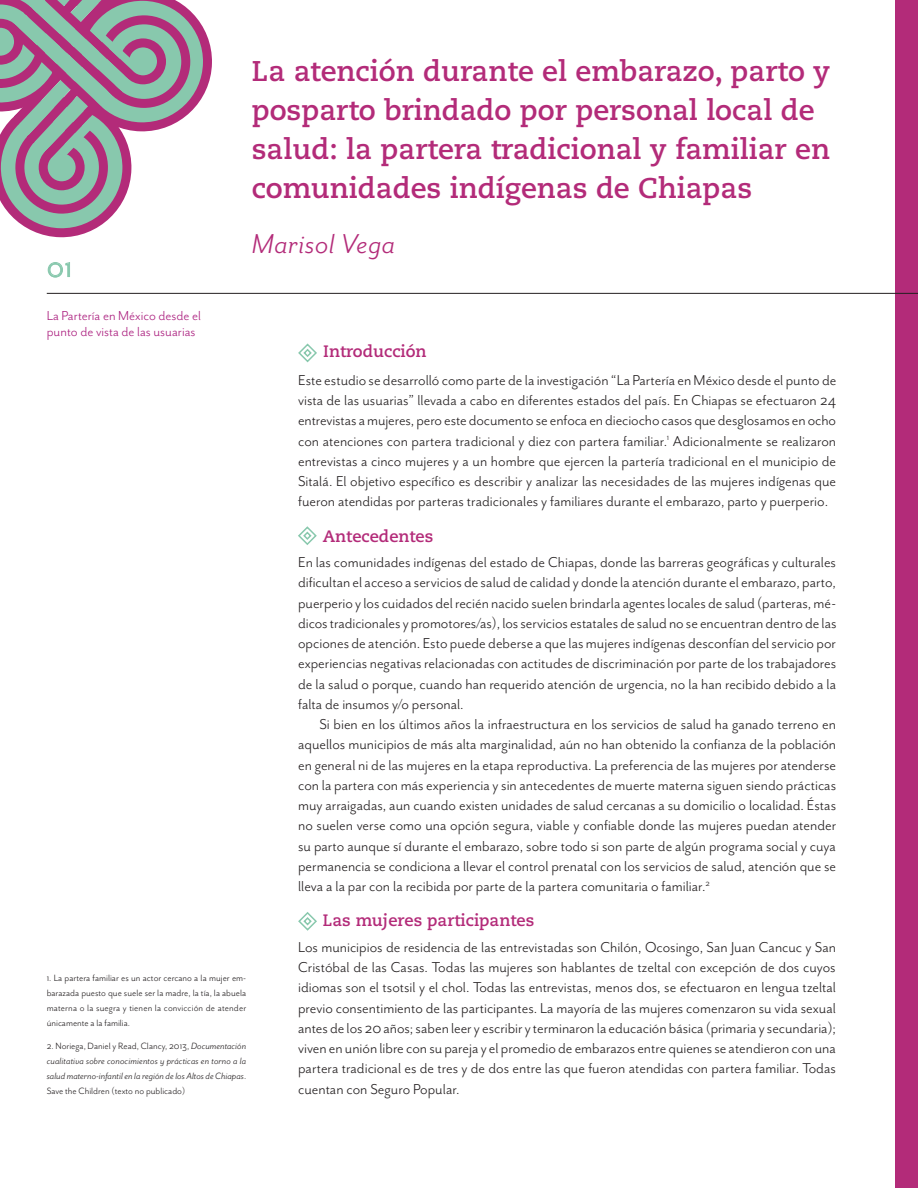
<style>
.page{position:relative;width:918px;height:1188px;background:#fff}
.page>*{position:absolute;margin:0;border:0;box-sizing:border-box;transform-origin:0 0}
.t1{font:italic 31.5px "Mr Eaves San OT";letter-spacing:.02em;color:#b32b79}
.t2{font:31.5px "Mr Eaves San OT";color:#88c8ad}
.t3{font:700 28.5px/39px "Caecilia LT Std";color:#b32b79}
.t4{font:16.5px/20.2px "Mr Eaves San OT";color:#231f20;text-align:justify}
.t5{font:700 16.5px "Caecilia LT Std";color:#b32b79}
.t6{font:15px "Mr Eaves San OT";color:#ab1e7e}
.t7{font:italic 10.5px/15px "Mr Eaves San OT";color:#231f20;text-align:justify}
.t8{font:10.5px/15px "Mr Eaves San OT";letter-spacing:.01em;color:#231f20;text-align:justify}
.s1{font-style:normal}
</style>
<div class="page">
<svg style="left:298px;top:343px;width:19px;height:20px"></svg>
<svg style="left:298px;top:912px;width:19px;height:19px"></svg>
<svg style="left:298px;top:526px;width:19px;height:19px"></svg>
<svg style="left:48px;top:262px;width:22px;height:15px"></svg>
<div style="left:895px;top:0;width:23px;height:1188px;background:#b32b79"></div>
<hr style="left:47px;top:293px;width:871px;height:1px;background:#231f20">
<svg style="left:0;top:0;width:208px;height:238px"></svg>
<p class="t3" style="left:252px;top:52px;width:580px">La atención durante el embarazo, parto y posparto brindado por personal local de salud: la partera tradicional y familiar en comunidades indígenas de Chiapas</p>
<p class="t2" style="left:47px;top:250px;width:27px">01</p>
<p class="t6" style="left:47px;top:307px;width:156px">La Partería en México desde el</p>
<p class="t6" style="left:47px;top:324px;width:150px">punto de vista de las usuarias</p>
<p class="t1" style="left:252px;top:227px;width:145px">Marisol Vega</p>
<p class="t5" style="left:323px;top:342px;width:105px">Introducción</p>
<p class="t4" style="left:298px;top:370px;width:540px">Este estudio se desarrolló como parte de la investigación “La Partería en México desde el punto de vista de las usuarias” llevada a cabo en diferentes estados del país. En Chiapas se efectuaron 24 entrevistas a mujeres, pero este documento se enfoca en dieciocho casos que desglosamos en ocho con atenciones con partera tradicional y diez con partera familiar.<sup>1</sup> Adicionalmente se realizaron entrevistas a cinco mujeres y a un hombre que ejercen la partería tradicional en el municipio de Sitalá. El objetivo específico es describir y analizar las necesidades de las mujeres indígenas que fueron atendidas por parteras tradicionales y familiares durante el embarazo, parto y puerperio.</p>
<p class="t5" style="left:323px;top:526px;width:112px">Antecedentes</p>
<p class="t4" style="left:298px;top:552px;width:540px">En las comunidades indígenas del estado de Chiapas, donde las barreras geográficas y culturales dificultan el acceso a servicios de salud de calidad y donde la atención durante el embarazo, parto, puerperio y los cuidados del recién nacido suelen brindarla agentes locales de salud (parteras, mé&shy;dicos tradicionales y promotores/as), los servicios estatales de salud no se encuentran dentro de las opciones de atención. Esto puede deberse a que las mujeres indígenas desconfían del servicio por experiencias negativas relacionadas con actitudes de discriminación por parte de los trabajadores de la salud o porque, cuando han requerido atención de urgencia, no la han recibido debido a la falta de insumos y/o personal.</p>
<p class="t4" style="left:298px;top:714px;width:540px;text-indent:21px">Si bien en los últimos años la infraestructura en los servicios de salud ha ganado terreno en aquellos municipios de más alta marginalidad, aún no han obtenido la confianza de la población en general ni de las mujeres en la etapa reproductiva. La preferencia de las mujeres por atenderse con la partera con más experiencia y sin antecedentes de muerte materna siguen siendo prácticas muy arraigadas, aun cuando existen unidades de salud cercanas a su domicilio o localidad. Éstas no suelen verse como una opción segura, viable y confiable donde las mujeres puedan atender su parto aunque sí durante el embarazo, sobre todo si son parte de algún programa social y cuya permanencia se condiciona a llevar el control prenatal con los servicios de salud, atención que se lleva a la par con la recibida por parte de la partera comunitaria o familiar.<sup>2</sup></p>
<p class="t5" style="left:323px;top:910px;width:213px">Las mujeres participantes</p>
<p class="t8" style="left:47px;top:970px;width:201px">1. La partera familiar es un actor cercano a la mujer em&shy;barazada puesto que suele ser la madre, la tía, la abuela materna o la suegra y tienen la convicción de atender únicamente a la familia.</p>
<p class="t7" style="left:47px;top:1039px;width:201px"><span class="s1">2. Noriega, Daniel y Read, Clancy, 2013,</span> Documentación cualitativa sobre conocimientos y prácticas en torno a la salud materno-infantil en la región de los Altos de Chiapas<span class="s1">.<br>Save the Children (texto no publicado)</span></p>
<p class="t4" style="left:298px;top:937px;width:539px">Los municipios de residencia de las entrevistadas son Chilón, Ocosingo, San Juan Cancuc y San Cristóbal de las Casas. Todas las mujeres son hablantes de tzeltal con excepción de dos cuyos idiomas son el tsotsil y el chol. Todas las entrevistas, menos dos, se efectuaron en lengua tzeltal previo consentimiento de las participantes. La mayoría de las mujeres comenzaron su vida sexual antes de los 20 años; saben leer y escribir y terminaron la educación básica (primaria y secundaria); viven en unión libre con su pareja y el promedio de embarazos entre quienes se atendieron con una partera tradicional es de tres y de dos entre las que fueron atendidas con partera familiar. Todas cuentan con Seguro Popular.</p>
</div>
